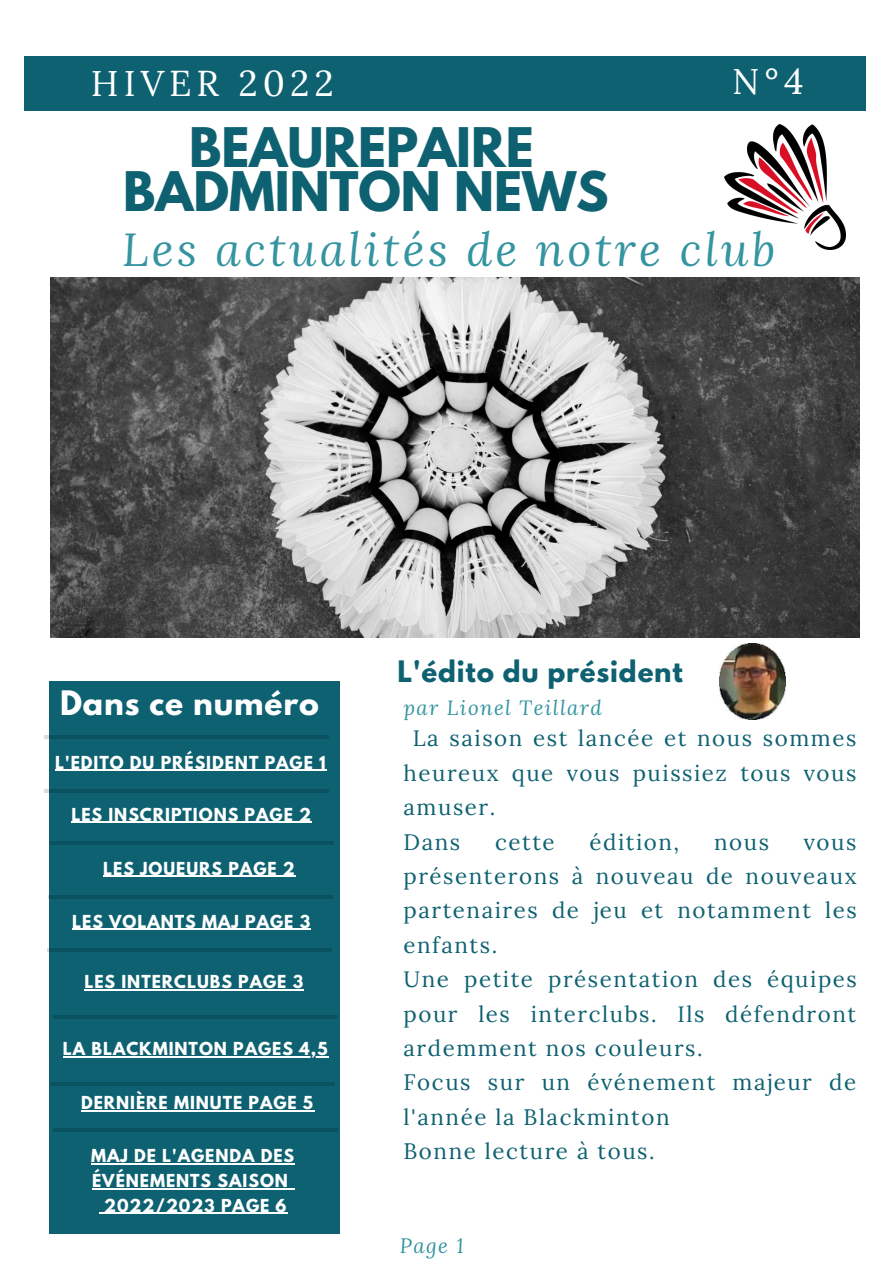
<style>
.page{position:relative;width:893px;height:1264px;background:#fff}
.page>*{position:absolute;margin:0;border:0;box-sizing:border-box;transform-origin:0 0}
.t1{font:700 48.3px/43.8px "League Spartan";color:#0e6171;text-align:center}
.t2{font:italic 46.2px "Lora";letter-spacing:.07em;color:#3494a0}
.t3{font:35.85px "Lora";letter-spacing:.14em;color:#fff}
.t4{font:700 29.85px "League Spartan";letter-spacing:.03em;color:#fff}
.t5{font:700 26.25px "League Spartan";letter-spacing:.03em;color:#0e6171}
.t6{font:22.35px/34.3px "Lora";letter-spacing:.07em;color:#0e6171}
.t7{font:italic 20.55px "Lora";color:#3494a0}
.t8{font:italic 20.4px "Lora";letter-spacing:.07em;color:#3494a0}
.t9{font:700 15.9px/24.8px "League Spartan";letter-spacing:.06em;color:#fff;text-align:center}
</style>
<div class="page">
<img style="left:720px;top:643px;width:65px;height:76px">
<img style="left:724px;top:125px;width:121px;height:125px">
<div style="left:25px;top:56px;width:840px;height:54px;background:#0e6171"></div>
<img style="left:50px;top:277px;width:809px;height:360px">
<div style="left:50px;top:681px;width:290px;height:552px;background:#0e6171"></div>
<hr style="left:45px;top:789px;width:284px;height:3px;background:#000">
<hr style="left:45px;top:735px;width:284px;height:4px;background:#0b5260">
<hr style="left:49px;top:841px;width:284px;height:4px;background:#0b5260">
<hr style="left:53px;top:1015px;width:285px;height:3px;background:#000">
<hr style="left:49px;top:895px;width:284px;height:3px;background:#000">
<hr style="left:47px;top:948px;width:285px;height:3px;background:#000">
<hr style="left:50px;top:1082px;width:285px;height:3px;background:#000">
<hr style="left:55px;top:769px;width:264px;height:1px;background:#fff">
<hr style="left:91px;top:1163px;width:71px;height:1px;background:#fff">
<hr style="left:162px;top:1163px;width:133px;height:1px;background:#fff">
<hr style="left:92px;top:1187px;width:197px;height:2px;background:#fff">
<hr style="left:104px;top:1212px;width:171px;height:1px;background:#fff">
<svg style="left:275px;top:1212px;width:12px;height:1px"></svg>
<hr style="left:72px;top:928px;width:239px;height:2px;background:#fff">
<hr style="left:71px;top:821px;width:241px;height:2px;background:#fff">
<hr style="left:84px;top:989px;width:220px;height:1px;background:#fff">
<hr style="left:63px;top:1055px;width:219px;height:2px;background:#fff">
<hr style="left:282px;top:1055px;width:46px;height:2px;background:#fff">
<hr style="left:103px;top:875px;width:193px;height:1px;background:#fff">
<hr style="left:53px;top:1128px;width:285px;height:3px;background:#000">
<hr style="left:81px;top:1110px;width:222px;height:1px;background:#fff">
<h3 class="t3" style="left:91px;top:60px;width:244px">HIVER 2022</h3>
<h3 class="t3" style="left:732px;top:57px;width:73px">N°4</h3>
<h1 class="t1" style="left:123px;top:132px;width:487px">BEAUREPAIRE<br>BADMINTON NEWS</h1>
<h2 class="t2" style="left:122px;top:219px;width:654px">Les actualités de notre club</h2>
<h3 class="t4" style="left:60px;top:688px;width:260px">Dans ce numéro</h3>
<p class="t9" style="left:55px;top:751px;width:272px">L'EDITO DU PRÉSIDENT PAGE 1</p>
<p class="t9" style="left:71px;top:804px;width:241px">LES INSCRIPTIONS PAGE 2</p>
<p class="t9" style="left:103px;top:857px;width:193px">LES JOUEURS PAGE 2</p>
<p class="t9" style="left:72px;top:911px;width:239px">LES VOLANTS MAJ PAGE 3</p>
<p class="t9" style="left:84px;top:971px;width:220px">LES INTERCLUBS PAGE 3</p>
<p class="t9" style="left:63px;top:1038px;width:266px">LA BLACKMINTON PAGES 4,5</p>
<p class="t9" style="left:81px;top:1092px;width:233px">DERNIÈRE MINUTE PAGE 5</p>
<p class="t9" style="left:91px;top:1145px;width:205px">MAJ DE L'AGENDA DES<br>ÉVÉNEMENTS SAISON<br>2022/2023 PAGE 6</p>
<p class="t5" style="left:397px;top:658px;width:287px">L'édito du président</p>
<p class="t8" style="left:403px;top:693px;width:200px">par Lionel Teillard</p>
<p class="t6" style="left:403px;top:721px;width:454px;text-indent:9px">La saison est lancée et nous sommes heureux que vous puissiez tous vous amuser.<br>Dans</p>
<p class="t6" style="left:495px;top:824px;width:61px">cette</p>
<p class="t6" style="left:589px;top:824px;width:91px">édition,</p>
<p class="t6" style="left:714px;top:824px;width:56px">nous</p>
<p class="t6" style="left:403px;top:824px;width:455px;text-indent:400px">vous présenterons à nouveau de nouveaux partenaires de jeu et notamment les enfants.<br>Une petite présentation des équipes pour les interclubs. Ils défendront ardemment nos couleurs.<br>Focus sur un événement majeur de l'année la Blackminton<br>Bonne lecture à tous.</p>
<p class="t7" style="left:399px;top:1231px;width:65px">Page 1</p>
</div>
